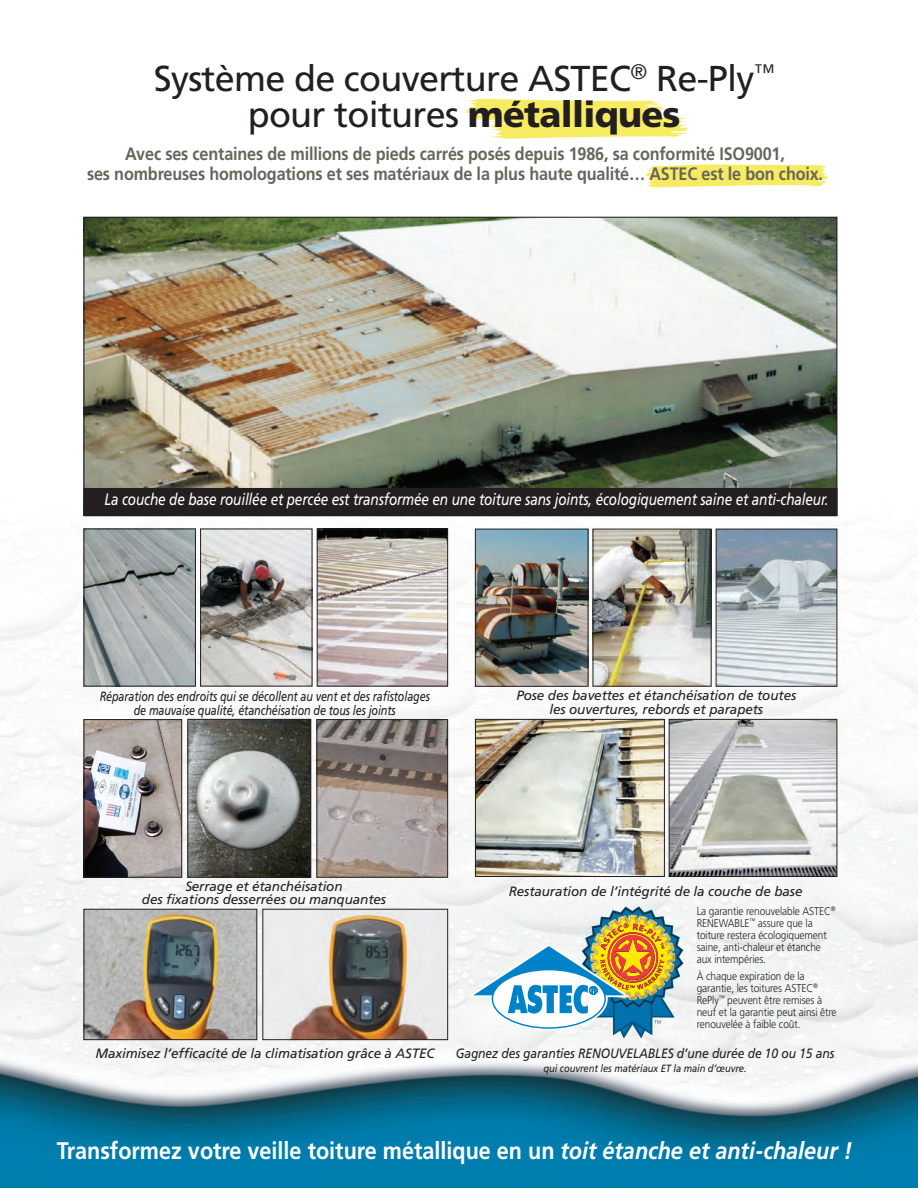
<style>
.page{position:relative;width:918px;height:1188px;background:#fff}
.page>*{position:absolute;margin:0;border:0;box-sizing:border-box;transform-origin:0 0}
.t1{font:36px/36px "Frutiger";letter-spacing:-.02em;color:#231f20;text-align:center}
.t2{font:700 24px "Frutiger";color:#fff;scale:.9 1}
.t3{font:700 18px/19.5px "Frutiger";letter-spacing:-.01em;color:#67665d;text-align:center;scale:.9 1}
.t4{font:italic 16.5px "Frutiger";letter-spacing:-.01em;color:#fff;scale:.82 1}
.t5{font:italic 13.5px/13.5px "Frutiger";letter-spacing:-.01em;color:#231f20;text-align:center}
.t6{font:italic 13.5px/13.5px "Frutiger";letter-spacing:-.01em;color:#231f20;text-align:center;scale:.8 1}
.t7{font:italic 13.5px "Frutiger";letter-spacing:-.01em;color:#231f20;scale:.9 1}
.t8{font:300 11.25px/12px "Frutiger";letter-spacing:-.01em;color:#231f20;scale:.9 1}
.t9{font:italic 10.5px "Frutiger";letter-spacing:-.01em;color:#231f20;scale:.9 1}
.s1{font-weight:900}
.s2{font-style:italic}
</style>
<div class="page">
<img style="left:0;top:461px;width:918px;height:727px">
<img style="left:319px;top:531px;width:127px;height:153px">
<div style="left:317px;top:529px;width:131px;height:157px;border:1px solid #231f20"></div>
<img style="left:86px;top:531px;width:108px;height:153px">
<div style="left:84px;top:529px;width:112px;height:157px;border:1px solid #231f20"></div>
<img style="left:202px;top:531px;width:108px;height:153px">
<div style="left:200px;top:529px;width:112px;height:157px;border:1px solid #231f20"></div>
<img style="left:85px;top:219px;width:750px;height:269px">
<div style="left:84px;top:488px;width:753px;height:28px;background:#231f20"></div>
<img style="left:319px;top:721px;width:127px;height:155px">
<div style="left:317px;top:719px;width:131px;height:159px;border:1px solid #231f20"></div>
<img style="left:189px;top:721px;width:120px;height:155px">
<div style="left:187px;top:719px;width:124px;height:159px;border:1px solid #231f20"></div>
<img style="left:86px;top:721px;width:94px;height:155px">
<div style="left:84px;top:719px;width:98px;height:159px;border:1px solid #231f20"></div>
<img style="left:595px;top:531px;width:115px;height:154px">
<div style="left:593px;top:529px;width:119px;height:158px;border:1px solid #231f20"></div>
<img style="left:477px;top:531px;width:109px;height:154px">
<div style="left:475px;top:529px;width:113px;height:158px;border:1px solid #231f20"></div>
<img style="left:718px;top:531px;width:117px;height:154px">
<div style="left:716px;top:529px;width:121px;height:158px;border:1px solid #231f20"></div>
<img style="left:671px;top:721px;width:164px;height:154px">
<div style="left:669px;top:719px;width:168px;height:158px;border:1px solid #231f20"></div>
<img style="left:477px;top:721px;width:186px;height:154px">
<div style="left:475px;top:719px;width:190px;height:158px;border:1px solid #231f20"></div>
<svg style="left:461px;top:906px;width:223px;height:133px"></svg>
<img style="left:86px;top:911px;width:169px;height:127px">
<div style="left:84px;top:909px;width:173px;height:131px;border:1px solid #231f20"></div>
<img style="left:265px;top:911px;width:181px;height:127px">
<div style="left:263px;top:909px;width:185px;height:131px;border:1px solid #231f20"></div>
<svg style="left:463px;top:99px;width:226px;height:40px"></svg>
<svg style="left:645px;top:164px;width:184px;height:23px"></svg>
<p class="t1" style="left:154px;top:60px;width:622px">Système de couverture ASTEC<sup>®</sup> Re-Ply<sup>™ </sup>pour toitures <span class="s1">métalliques</span></p>
<p class="t3" style="left:87px;top:144px;width:819px">Avec ses centaines de millions de pieds carrés posés depuis 1986, sa conformité ISO9001,<br>ses nombreuses homologations et ses matériaux de la plus haute qualité… ASTEC est le bon choix.</p>
<p class="t4" style="left:104px;top:490px;width:885px">La couche de base rouillée et percée est transformée en une toiture sans joints, écologiquement saine et anti-chaleur.</p>
<p class="t6" style="left:100px;top:690px;width:414px">Réparation des endroits qui se décollent au vent et des rafistolages de mauvaise qualité, étanchéisation de tous les joints</p>
<p class="t5" style="left:516px;top:689px;width:281px">Pose des bavettes et étanchéisation de toutes les ouvertures, rebords et parapets</p>
<p class="t5" style="left:142px;top:879px;width:246px">Serrage et étanchéisation<br>des fixations desserrées ou manquantes</p>
<p class="t5" style="left:96px;top:1047px;width:341px">Maximisez l’efficacité de la climatisation grâce à ASTEC</p>
<p class="t5" style="left:509px;top:885px;width:295px">Restauration de l’intégrité de la couche de base</p>
<p class="t8" style="left:697px;top:905px;width:156px">La garantie renouvelable ASTEC<sup>®<br></sup>RENEWABLE<sup>™</sup> assure que la toiture restera écologiquement saine, anti-chaleur et étanche aux intempéries.</p>
<p class="t8" style="left:697px;top:970px;width:157px">À chaque expiration de la garantie, les toitures ASTEC<sup>®<br></sup>RePly<sup>™</sup> peuvent être remises à neuf et la garantie peut ainsi être renouvelée à faible coût.</p>
<p class="t7" style="left:456px;top:1046px;width:422px">Gagnez des garanties RENOUVELABLES d’une durée de 10 ou 15 ans</p>
<p class="t9" style="left:544px;top:1062px;width:227px">qui couvrent les matériaux ET la main d’œuvre.</p>
<p class="t2" style="left:57px;top:1136px;width:885px">Transformez votre veille toiture métallique en un <span class="s2">toit étanche et anti-chaleur !</span></p>
</div>
